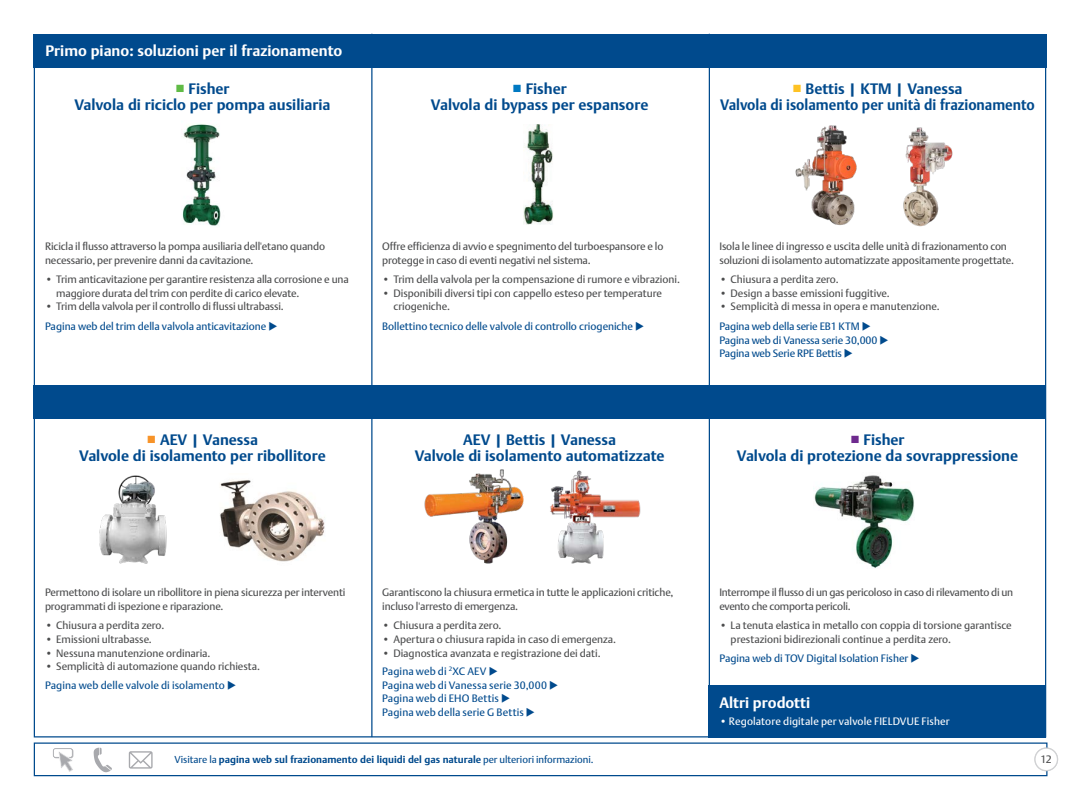
<style>
.page{position:relative;width:1080px;height:810px;background:#fff}
.page>*{position:absolute;margin:0;border:0;box-sizing:border-box;transform-origin:0 0}
.t1{font:700 15px "DTL Argo T";color:#004a8d}
.t2{font:700 15px "DTL Argo T";color:#fff}
.t3{font:700 15px "DTL Argo T";color:#004a8d;scale:.94 1}
.t4{font:10.62px/13.8px "DTL Argo T";letter-spacing:-.01em;color:#4b4c4d}
.Differentiator_Box_l{font:10.62px "DTL Argo T";color:#004a8d}
.t5{font:10.62px "DTL Argo T";letter-spacing:.01em;color:#fff}
.Differentiator_Box_t{font:10.62px "DTL Argo T";letter-spacing:-.01em;color:#004a8d}
.t6{font:700 10px "DTL Argo T";color:#004a8d}
.s1{color:#60bb46}
.s2{color:#0079c2}
.s3{color:#fec224}
.s4{color:#f79328}
.s5{color:#6e2a8e}
.s6{font-weight:400}
</style>
<div class="page">
<svg style="left:94px;top:748px;width:18px;height:24px"></svg>
<svg style="left:129px;top:751px;width:24px;height:18px"></svg>
<svg style="left:53px;top:748px;width:21px;height:24px"></svg>
<div style="left:34px;top:742px;width:1014px;height:34px;border:1px solid #004a8d"></div>
<div style="left:1035px;top:748px;width:23px;height:23px;background:#fff;border-radius:50%"></div>
<div style="left:1034px;top:747px;width:24px;height:24px;border:1px solid #d1d2d4;border-radius:50%"></div>
<div style="left:34px;top:385px;width:1012px;height:34px;background:#004a8d"></div>
<img style="left:182px;top:124px;width:39px;height:102px">
<img style="left:524px;top:124px;width:29px;height:101px">
<img style="left:795px;top:125px;width:62px;height:100px">
<img style="left:903px;top:127px;width:50px;height:100px">
<img style="left:220px;top:480px;width:105px;height:82px">
<img style="left:99px;top:475px;width:68px;height:89px">
<img style="left:550px;top:470px;width:91px;height:94px">
<img style="left:424px;top:469px;width:100px;height:95px">
<div style="left:34px;top:34px;width:1013px;height:34px;background:#004a8d"></div>
<hr style="left:371px;top:414px;width:1px;height:323px;background:#004a8d">
<hr style="left:709px;top:414px;width:1px;height:323px;background:#004a8d">
<hr style="left:371px;top:34px;width:1px;height:354px;background:#004a8d">
<hr style="left:709px;top:34px;width:1px;height:354px;background:#004a8d">
<div style="left:709px;top:685px;width:337px;height:53px;background:#004a8d"></div>
<img style="left:814px;top:475px;width:100px;height:93px">
<p class="t2" style="left:46px;top:42px;width:298px">Primo piano: soluzioni per il frazionamento</p>
<p class="t1" style="left:175px;top:79px;width:56px"><span class="s1">■</span> Fisher</p>
<p class="t1" style="left:74px;top:96px;width:258px">Valvola di riciclo per pompa ausiliaria</p>
<p class="t1" style="left:513px;top:79px;width:56px"><span class="s2">■</span> Fisher</p>
<p class="t1" style="left:431px;top:96px;width:219px">Valvola di bypass per espansore</p>
<p class="t1" style="left:792px;top:79px;width:172px"><span class="s3">■</span> Bettis | KTM | Vanessa</p>
<p class="t3" style="left:720px;top:96px;width:336px">Valvola di isolamento per unità di frazionamento</p>
<p class="t4" style="left:45px;top:239px;width:282px">Ricicla il flusso attraverso la pompa ausiliaria dell'etano quando necessario, per prevenire danni da cavitazione.</p>
<p class="t4" style="left:56px;top:272px;width:294px;text-indent:-11px">• Trim anticavitazione per garantire resistenza alla corrosione e una maggiore durata del trim con perdite di carico elevate.</p>
<p class="t4" style="left:45px;top:300px;width:240px">• Trim della valvola per il controllo di flussi ultrabassi.</p>
<p class="Differentiator_Box_l" style="left:45px;top:320px;width:234px">Pagina web del trim della valvola anticavitazione ◆</p>
<p class="t4" style="left:382px;top:239px;width:283px">Offre efficienza di avvio e spegnimento del turboespansore e lo protegge in caso di eventi negativi nel sistema.</p>
<p class="t4" style="left:382px;top:272px;width:299px">• Trim della valvola per la compensazione di rumore e vibrazioni.</p>
<p class="t4" style="left:393px;top:286px;width:270px;text-indent:-11px">• Disponibili diversi tipi con cappello esteso per temperature criogeniche.</p>
<p class="Differentiator_Box_l" style="left:382px;top:320px;width:264px">Bollettino tecnico delle valvole di controllo criogeniche ◆</p>
<p class="t1" style="left:147px;top:431px;width:113px"><span class="s4">■</span> AEV | Vanessa</p>
<p class="t1" style="left:79px;top:447px;width:248px">Valvole di isolamento per ribollitore</p>
<p class="t1" style="left:463px;top:431px;width:154px">AEV | Bettis | Vanessa</p>
<p class="t1" style="left:415px;top:447px;width:252px">Valvole di isolamento automatizzate</p>
<p class="t4" style="left:719px;top:239px;width:296px">Isola le linee di ingresso e uscita delle unità di frazionamento con soluzioni di isolamento automatizzate appositamente progettate.</p>
<p class="t4" style="left:719px;top:272px;width:121px">• Chiusura a perdita zero.</p>
<p class="t4" style="left:719px;top:286px;width:172px">• Design a basse emissioni fuggitive.</p>
<p class="t4" style="left:719px;top:300px;width:222px">• Semplicità di messa in opera e manutenzione.</p>
<p class="Differentiator_Box_t" style="left:719px;top:320px;width:153px">Pagina web della serie EB1 KTM ◆</p>
<p class="Differentiator_Box_l" style="left:719px;top:334px;width:171px">Pagina web di Vanessa serie 30,000 ◆</p>
<p class="Differentiator_Box_l" style="left:719px;top:347px;width:135px">Pagina web Serie RPE Bettis ◆</p>
<p class="t1" style="left:850px;top:431px;width:56px"><span class="s5">■</span> Fisher</p>
<p class="t1" style="left:737px;top:447px;width:283px">Valvola di protezione da sovrappressione</p>
<p class="t4" style="left:45px;top:585px;width:302px">Permettono di isolare un ribollitore in piena sicurezza per interventi programmati di ispezione e riparazione.</p>
<p class="t4" style="left:45px;top:618px;width:121px">• Chiusura a perdita zero.</p>
<p class="t4" style="left:45px;top:632px;width:108px">• Emissioni ultrabasse.</p>
<p class="t4" style="left:45px;top:646px;width:167px">• Nessuna manutenzione ordinaria.</p>
<p class="t4" style="left:45px;top:660px;width:217px">• Semplicità di automazione quando richiesta.</p>
<p class="Differentiator_Box_l" style="left:45px;top:679px;width:193px">Pagina web delle valvole di isolamento ◆</p>
<p class="t4" style="left:382px;top:585px;width:293px">Garantiscono la chiusura ermetica in tutte le applicazioni critiche, incluso l'arresto di emergenza.</p>
<p class="t4" style="left:382px;top:618px;width:121px">• Chiusura a perdita zero.</p>
<p class="t4" style="left:382px;top:632px;width:236px">• Apertura o chiusura rapida in caso di emergenza.</p>
<p class="t4" style="left:382px;top:646px;width:220px">• Diagnostica avanzata e registrazione dei dati.</p>
<p class="Differentiator_Box_l" style="left:382px;top:665px;width:117px">Pagina web di <sup>2</sup>XC AEV ◆</p>
<p class="Differentiator_Box_l" style="left:382px;top:679px;width:178px">Pagina web di Vanessa serie 30,000 ◆</p>
<p class="Differentiator_Box_l" style="left:382px;top:692px;width:130px">Pagina web di EHO Bettis ◆</p>
<p class="Differentiator_Box_l" style="left:382px;top:706px;width:155px">Pagina web della serie G Bettis ◆</p>
<p class="t4" style="left:719px;top:585px;width:295px">Interrompe il flusso di un gas pericoloso in caso di rilevamento di un evento che comporta pericoli.</p>
<p class="t4" style="left:731px;top:618px;width:283px;text-indent:-11px">• La tenuta elastica in metallo con coppia di torsione garantisce prestazioni bidirezionali continue a perdita zero.</p>
<p class="Differentiator_Box_l" style="left:719px;top:652px;width:202px">Pagina web di TOV Digital Isolation Fisher ◆</p>
<p class="t2" style="left:719px;top:693px;width:92px">Altri prodotti</p>
<p class="t5" style="left:719px;top:715px;width:232px">• Regolatore digitale per valvole FIELDVUE Fisher</p>
<p class="t6" style="left:174px;top:754px;width:421px"><span class="s6">Visitare la</span> pagina web sul frazionamento dei liquidi del gas naturale <span class="s6">per ulteriori informazioni.</span></p>
<p class="t4" style="left:1041px;top:753px;width:13px">12</p>
</div>
